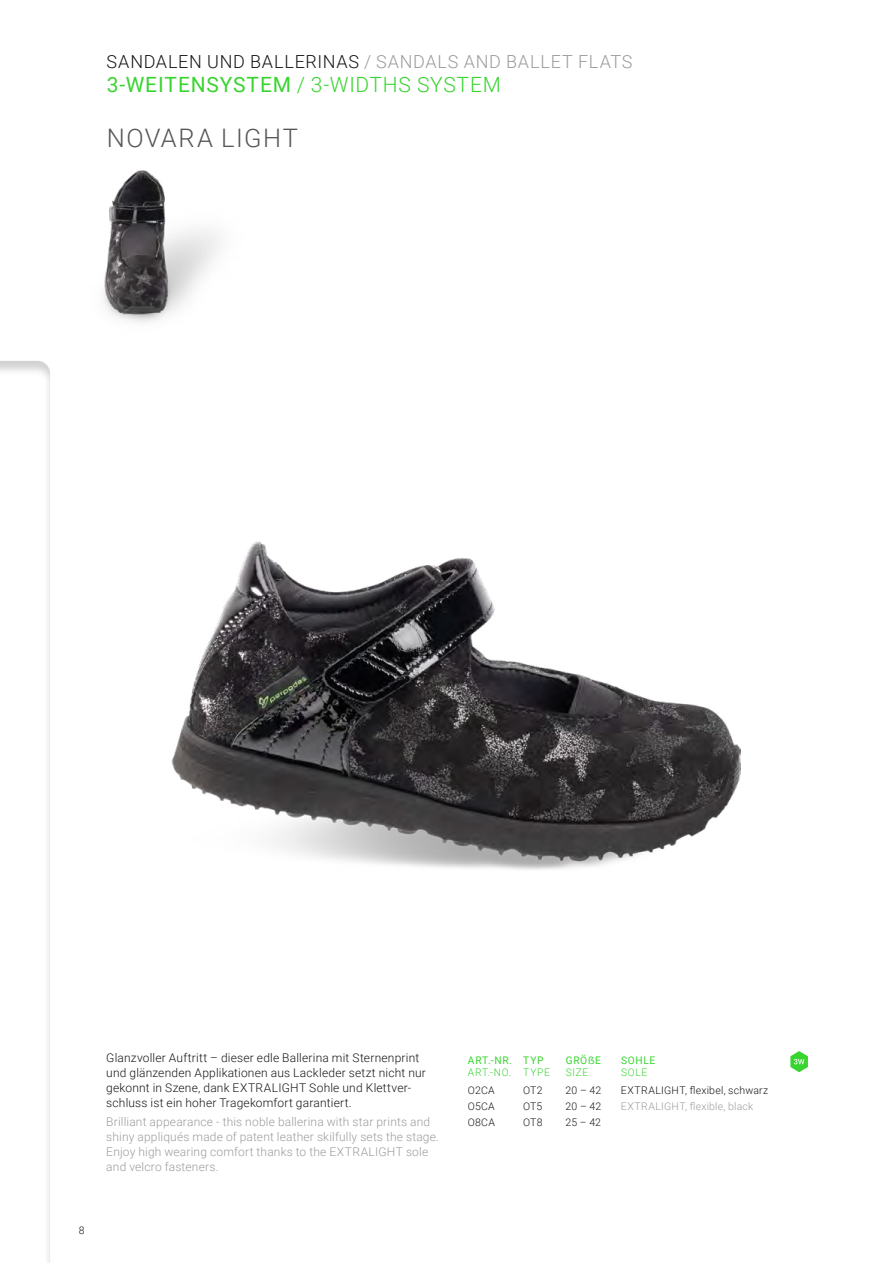
<style>
.page{position:relative;width:893px;height:1263px;background:#fff}
.page>*{position:absolute;margin:0;border:0;box-sizing:border-box;transform-origin:0 0}
.Produktname{font:300 25.5px "Roboto";letter-spacing:.06em;color:#565655}
.Headline_System{font:300 21px "Roboto";letter-spacing:.035em;color:#38d430}
.Headline_Gruppe{font:300 18px "Roboto";letter-spacing:.045em;color:#9c9c9d}
.Text{font:300 12px/15px "Roboto";letter-spacing:.015em;color:#181716}
.Text-2{font:300 12px/15px "Roboto";letter-spacing:.015em;color:#9c9c9d}
.Tabelle_Inhalt{font:300 10.5px "Roboto";letter-spacing:.02em;color:#181716}
.Tabellenkopf{font:10.5px/12px "Roboto";letter-spacing:.065em;color:#38d430}
.Tabelle_Inhalt-2{font:300 10.5px "Roboto";letter-spacing:.025em;color:#9c9c9d}
.Tabellenkopf-2{font:300 10.5px/12px "Roboto";color:#38d430}
.s1{color:#181716}
.s2{font-weight:400}
.s3{font-weight:300}
</style>
<div class="page">
<img style="left:171px;top:542px;width:569px;height:328px">
<img style="left:103px;top:171px;width:117px;height:151px">
<svg style="left:790px;top:1051px;width:18px;height:21px"></svg>
<p class="Headline_Gruppe" style="left:107px;top:48px;width:527px"><span class="s1">SANDALEN UND BALLERINAS</span> / SANDALS AND BALLET FLATS</p>
<p class="Headline_System" style="left:107px;top:69px;width:396px"><span class="s2">3-WEITENSYSTEM</span> / 3-WIDTHS SYSTEM</p>
<p class="Produktname" style="left:107px;top:120px;width:193px">NOVARA LIGHT</p>
<p class="Tabelle_Inhalt" style="left:79px;top:1223px;width:7px">8</p>
<p class="Text" style="left:106px;top:1049px;width:321px">Glanzvoller Auftritt – dieser edle Ballerina mit Sternenprint und glänzenden Applikationen aus Lackleder setzt nicht nur gekonnt in Szene, dank EXTRALIGHT Sohle und Klettver&shy;schluss ist ein hoher Tragekomfort garantiert.</p>
<p class="Text-2" style="left:106px;top:1114px;width:332px">Brilliant appearance - this noble ballerina with star prints and shiny appliqués made of patent leather skilfully sets the stage.<br>Enjoy high wearing comfort thanks to the EXTRALIGHT sole and velcro fasteners.</p>
<p class="Tabellenkopf" style="left:468px;top:1054px;width:44px">ART.-NR.<br><span class="s3">ART.-NO.</span></p>
<p class="Tabellenkopf-2" style="left:523px;top:1054px;width:28px"><span class="s2">TYP<br></span>TYPE</p>
<p class="Tabellenkopf" style="left:566px;top:1054px;width:37px">GRÖẞE<br><span class="s3">SIZE</span></p>
<p class="Tabellenkopf" style="left:621px;top:1054px;width:36px">SOHLE<br><span class="s3">SOLE</span></p>
<p class="Tabelle_Inhalt" style="left:468px;top:1083px;width:29px">O2CA</p>
<p class="Tabelle_Inhalt" style="left:523px;top:1083px;width:21px">OT2</p>
<p class="Tabelle_Inhalt" style="left:566px;top:1083px;width:37px">20 – 42</p>
<p class="Tabelle_Inhalt" style="left:621px;top:1083px;width:149px">EXTRALIGHT, flexibel, schwarz</p>
<p class="Tabelle_Inhalt" style="left:468px;top:1099px;width:29px">O5CA</p>
<p class="Tabelle_Inhalt" style="left:523px;top:1099px;width:21px">OT5</p>
<p class="Tabelle_Inhalt" style="left:565px;top:1099px;width:37px">20 – 42</p>
<p class="Tabelle_Inhalt-2" style="left:621px;top:1099px;width:134px">EXTRALIGHT, flexible, black</p>
<p class="Tabelle_Inhalt" style="left:468px;top:1115px;width:29px">O8CA</p>
<p class="Tabelle_Inhalt" style="left:523px;top:1115px;width:21px">OT8</p>
<p class="Tabelle_Inhalt" style="left:565px;top:1115px;width:37px">25 – 42</p>
</div>
